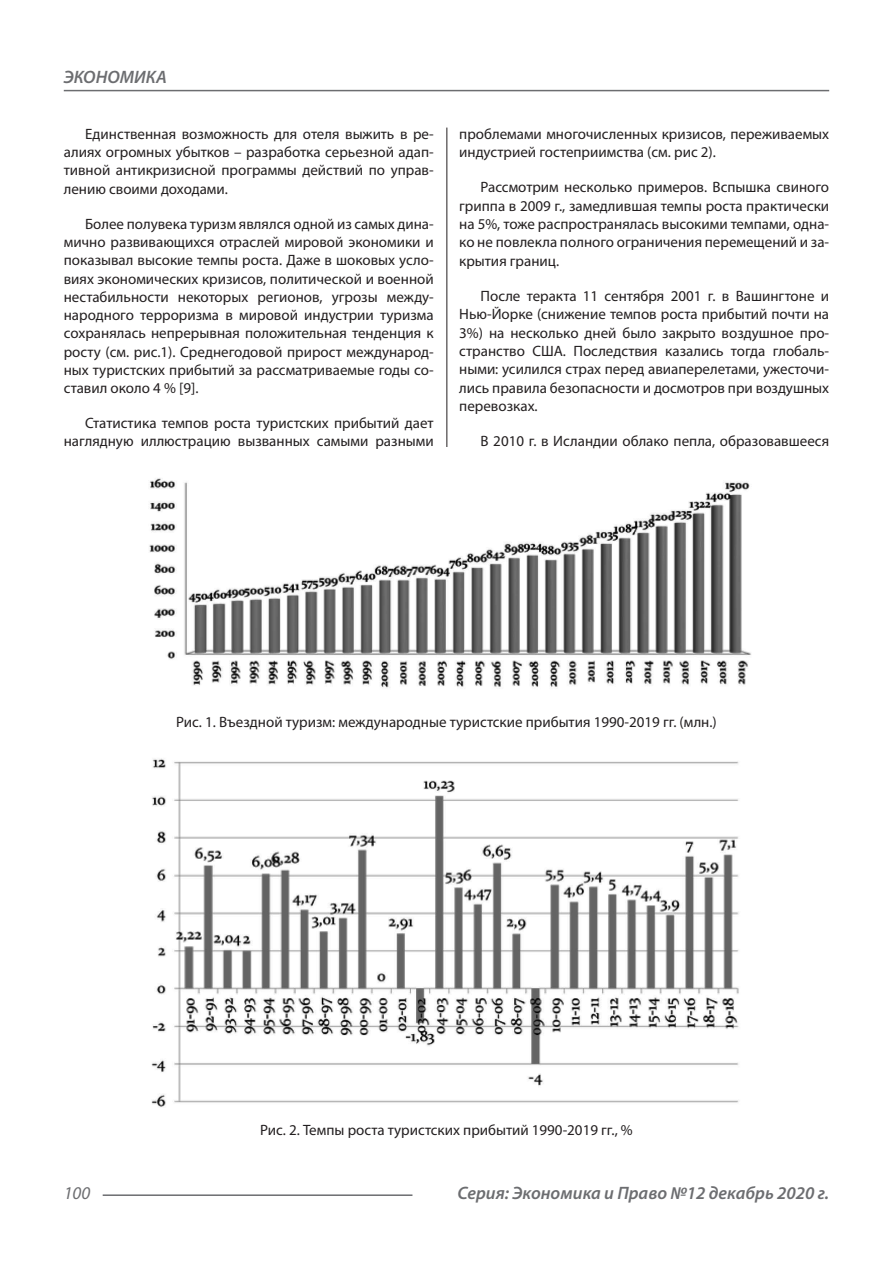
<style>
.page{position:relative;width:893px;height:1263px;background:#fff}
.page>*{position:absolute;margin:0;border:0;box-sizing:border-box;transform-origin:0 0}
.t1{font:italic 600 18px "Myriad Pro";color:#6c6d70}
.t2{font:italic 18px "Myriad Pro";color:#6c6d70}
.Статья_текст{font:15px/18.3px "Myriad Pro";color:#231f20;text-align:justify}
</style>
<div class="page">
<hr style="left:446px;top:128px;width:1px;height:1007px;background:#231f20">
<hr style="left:103px;top:1194px;width:309px;height:2px;background:#6c6d70">
<hr style="left:64px;top:90px;width:765px;height:1px;background:#6c6d70">
<div style="left:441px;top:447px;width:10px;height:690px;background:#fff"></div>
<img style="left:149px;top:478px;width:602px;height:210px">
<img style="left:151px;top:758px;width:588px;height:349px">
<p class="t1" style="left:64px;top:66px;width:105px">ЭКОНОМИКА</p>
<p class="Статья_текст" style="left:64px;top:124px;width:371px;text-indent:21px">Единственная возможность для отеля выжить в ре&shy;алиях огромных убытков – разработка серьезной адап&shy;тивной антикризисной программы действий по управ&shy;лению своими доходами.</p>
<p class="Статья_текст" style="left:64px;top:214px;width:371px;text-indent:21px">Более полувека туризм являлся одной из самых дина&shy;мично развивающихся отраслей мировой экономики и показывал высокие темпы роста. Даже в шоковых усло&shy;виях экономических кризисов, политической и военной нестабильности некоторых регионов, угрозы между&shy;народного терроризма в мировой индустрии туризма сохранялась непрерывная положительная тенденция к росту (см. рис.1). Среднегодовой прирост международ&shy;ных туристских прибытий за рассматриваемые годы со&shy;ставил около 4 % [9].</p>
<p class="Статья_текст" style="left:64px;top:414px;width:371px;text-align:right">Статистика темпов роста туристских прибытий дает наглядную иллюстрацию вызванных самыми разными</p>
<p class="Статья_текст" style="left:459px;top:124px;width:371px">проблемами многочисленных кризисов, переживаемых индустрией гостеприимства (см. рис 2).</p>
<p class="Статья_текст" style="left:459px;top:178px;width:371px;text-indent:21px">Рассмотрим несколько примеров. Вспышка свиного гриппа в 2009 г., замедлившая темпы роста практически на 5%, тоже распространялась высокими темпами, одна&shy;ко не повлекла полного ограничения перемещений и за&shy;крытия границ.</p>
<p class="Статья_текст" style="left:459px;top:287px;width:371px;text-indent:21px">После теракта 11 сентября 2001 г. в Вашингтоне и Нью-Йорке (снижение темпов роста прибытий почти на 3%) на несколько дней было закрыто воздушное про&shy;странство США. Последствия казались тогда глобаль&shy;ными: усилился страх перед авиаперелетами, ужесточи&shy;лись правила безопасности и досмотров при воздушных перевозках.</p>
<p class="Статья_текст" style="left:480px;top:432px;width:350px">В 2010 г. в Исландии облако пепла, образовавшееся</p>
<p class="Статья_текст" style="left:176px;top:712px;width:542px">Рис. 1. Въездной туризм: международные туристские прибытия 1990-2019 гг. (млн.)</p>
<p class="Статья_текст" style="left:260px;top:1121px;width:374px">Рис. 2. Темпы роста туристских прибытий 1990-2019 гг., %</p>
<p class="t2" style="left:64px;top:1182px;width:28px">100</p>
<p class="t1" style="left:457px;top:1182px;width:373px">Серия: Экономика и Право №12 декабрь 2020 г.</p>
</div>
